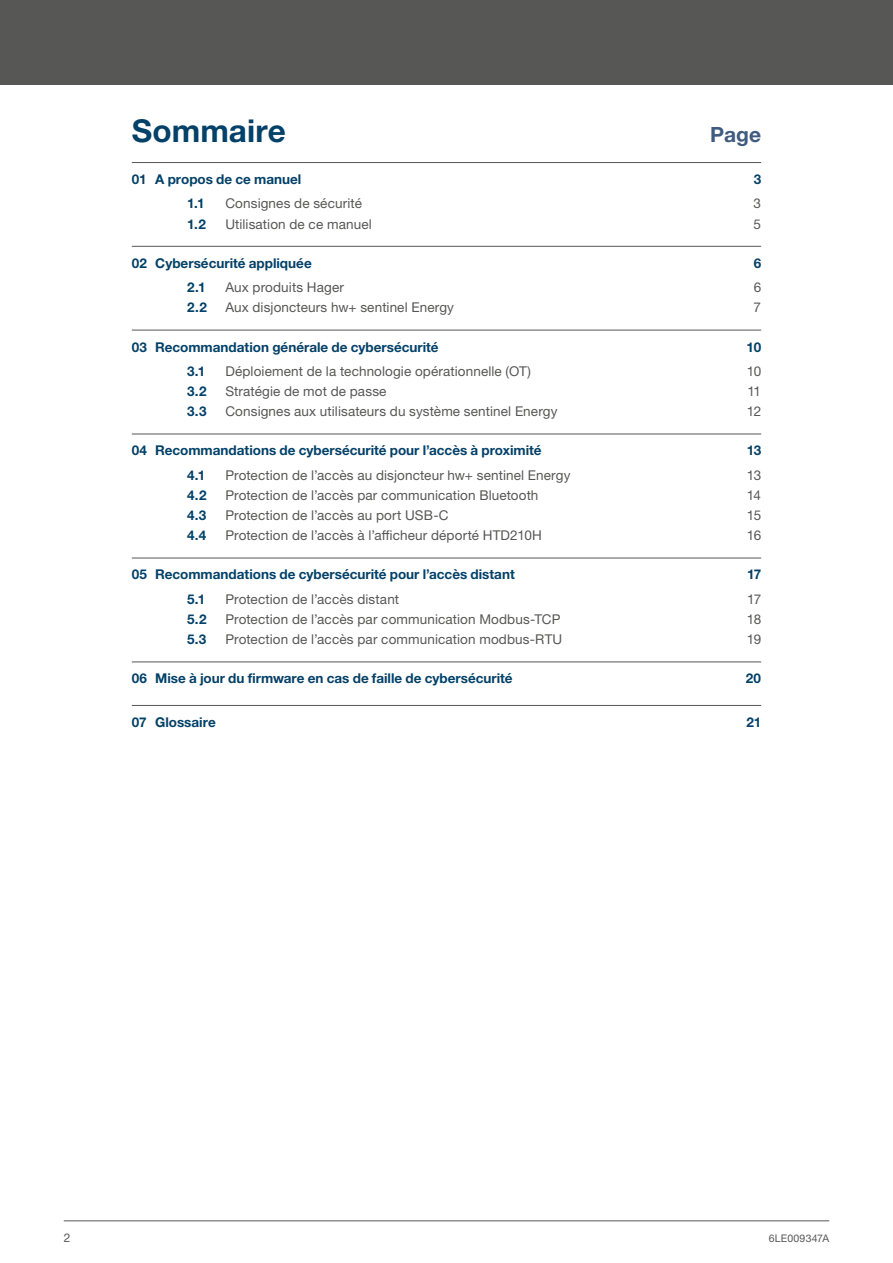
<style>
.page{position:relative;width:893px;height:1263px;background:#fff}
.page>*{position:absolute;margin:0;border:0;box-sizing:border-box;transform-origin:0 0}
.t1{font:700 31.5px "Helvetica Neue LTW1 G";letter-spacing:.005em;color:#044168}
.t2{font:700 21px "Helvetica Neue LTW1 G";color:#3f5b7f}
.t3{font:13.5px "Helvetica Neue LTW1 G";letter-spacing:.01em;color:#575756}
.t4{font:700 13.5px "Helvetica Neue LTW1 G";color:#044168}
.t5{font:12px "Helvetica Neue LTW1 G";color:#575756}
.t6{font:10.5px "Helvetica Neue LTW1 G";letter-spacing:.02em;color:#575756}
</style>
<div class="page">
<hr style="left:64px;top:1220px;width:765px;height:1px;background:#575756">
<div style="left:0;top:0;width:893px;height:85px;background:#575756"></div>
<hr style="left:132px;top:162px;width:629px;height:1px;background:#575756">
<hr style="left:132px;top:246px;width:629px;height:1px;background:#575756">
<hr style="left:132px;top:330px;width:629px;height:1px;background:#575756">
<hr style="left:132px;top:434px;width:629px;height:1px;background:#575756">
<hr style="left:132px;top:558px;width:629px;height:1px;background:#575756">
<hr style="left:132px;top:662px;width:629px;height:1px;background:#575756">
<hr style="left:132px;top:705px;width:629px;height:1px;background:#575756">
<p class="t1" style="left:132px;top:111px;width:156px">Sommaire</p>
<p class="t2" style="left:710px;top:121px;width:52px">Page</p>
<p class="t4" style="left:132px;top:171px;width:171px">01 A propos de ce manuel</p>
<p class="t4" style="left:754px;top:171px;width:9px">3</p>
<p class="t4" style="left:187px;top:195px;width:19px">1.1</p>
<p class="t3" style="left:225px;top:195px;width:138px">Consignes de sécurité</p>
<p class="t3" style="left:754px;top:195px;width:9px">3</p>
<p class="t4" style="left:187px;top:215px;width:20px">1.2</p>
<p class="t3" style="left:225px;top:215px;width:148px">Utilisation de ce manuel</p>
<p class="t3" style="left:754px;top:215px;width:9px">5</p>
<p class="t4" style="left:132px;top:255px;width:17px">02</p>
<p class="t4" style="left:155px;top:255px;width:158px">Cybersécurité appliquée</p>
<p class="t4" style="left:754px;top:255px;width:9px">6</p>
<p class="t4" style="left:187px;top:279px;width:20px">2.1</p>
<p class="t3" style="left:225px;top:279px;width:120px">Aux produits Hager</p>
<p class="t3" style="left:754px;top:279px;width:9px">6</p>
<p class="t4" style="left:187px;top:299px;width:21px">2.2</p>
<p class="t3" style="left:225px;top:299px;width:230px">Aux disjoncteurs hw+ sentinel Energy</p>
<p class="t3" style="left:754px;top:299px;width:9px">7</p>
<p class="t4" style="left:132px;top:338px;width:17px">03</p>
<p class="t4" style="left:155px;top:338px;width:285px">Recommandation générale de cybersécurité</p>
<p class="t4" style="left:747px;top:338px;width:16px">10</p>
<p class="t4" style="left:187px;top:363px;width:20px">3.1</p>
<p class="t3" style="left:225px;top:363px;width:307px">Déploiement de la technologie opérationnelle (OT)</p>
<p class="t3" style="left:747px;top:363px;width:16px">10</p>
<p class="t4" style="left:187px;top:383px;width:21px">3.2</p>
<p class="t3" style="left:225px;top:383px;width:163px">Stratégie de mot de passe</p>
<p class="t3" style="left:747px;top:383px;width:15px">11</p>
<p class="t4" style="left:187px;top:403px;width:21px">3.3</p>
<p class="t3" style="left:225px;top:403px;width:334px">Consignes aux utilisateurs du système sentinel Energy</p>
<p class="t3" style="left:747px;top:403px;width:16px">12</p>
<p class="t4" style="left:132px;top:442px;width:17px">04</p>
<p class="t4" style="left:155px;top:442px;width:388px">Recommandations de cybersécurité pour l’accès à proximité</p>
<p class="t4" style="left:747px;top:442px;width:16px">13</p>
<p class="t4" style="left:187px;top:467px;width:20px">4.1</p>
<p class="t3" style="left:225px;top:467px;width:347px">Protection de l’accès au disjoncteur hw+ sentinel Energy</p>
<p class="t3" style="left:747px;top:467px;width:16px">13</p>
<p class="t4" style="left:187px;top:487px;width:21px">4.2</p>
<p class="t3" style="left:225px;top:487px;width:315px">Protection de l’accès par communication Bluetooth</p>
<p class="t3" style="left:747px;top:487px;width:16px">14</p>
<p class="t4" style="left:187px;top:507px;width:21px">4.3</p>
<p class="t3" style="left:225px;top:507px;width:225px">Protection de l’accès au port USB-C</p>
<p class="t3" style="left:747px;top:507px;width:16px">15</p>
<p class="t4" style="left:187px;top:527px;width:21px">4.4</p>
<p class="t3" style="left:225px;top:527px;width:318px">Protection de l’accès à l’afficheur déporté HTD210H</p>
<p class="t3" style="left:747px;top:527px;width:16px">16</p>
<p class="t4" style="left:132px;top:566px;width:17px">05</p>
<p class="t4" style="left:155px;top:566px;width:361px">Recommandations de cybersécurité pour l’accès distant</p>
<p class="t4" style="left:747px;top:566px;width:16px">17</p>
<p class="t4" style="left:187px;top:591px;width:20px">5.1</p>
<p class="t3" style="left:225px;top:591px;width:175px">Protection de l’accès distant</p>
<p class="t3" style="left:747px;top:591px;width:16px">17</p>
<p class="t4" style="left:187px;top:611px;width:21px">5.2</p>
<p class="t3" style="left:225px;top:611px;width:337px">Protection de l’accès par communication Modbus-TCP</p>
<p class="t3" style="left:747px;top:611px;width:16px">18</p>
<p class="t4" style="left:187px;top:631px;width:21px">5.3</p>
<p class="t3" style="left:225px;top:631px;width:338px">Protection de l’accès par communication modbus-RTU</p>
<p class="t3" style="left:747px;top:631px;width:16px">19</p>
<p class="t4" style="left:132px;top:670px;width:17px">06</p>
<p class="t4" style="left:155px;top:670px;width:359px">Mise à jour du firmware en cas de faille de cybersécurité</p>
<p class="t4" style="left:746px;top:670px;width:17px">20</p>
<p class="t4" style="left:132px;top:714px;width:16px">07</p>
<p class="t4" style="left:155px;top:714px;width:62px">Glossaire</p>
<p class="t4" style="left:746px;top:714px;width:16px">21</p>
<p class="t5" style="left:64px;top:1230px;width:8px">2</p>
<p class="t6" style="left:769px;top:1232px;width:62px">6LE009347A</p>
</div>
